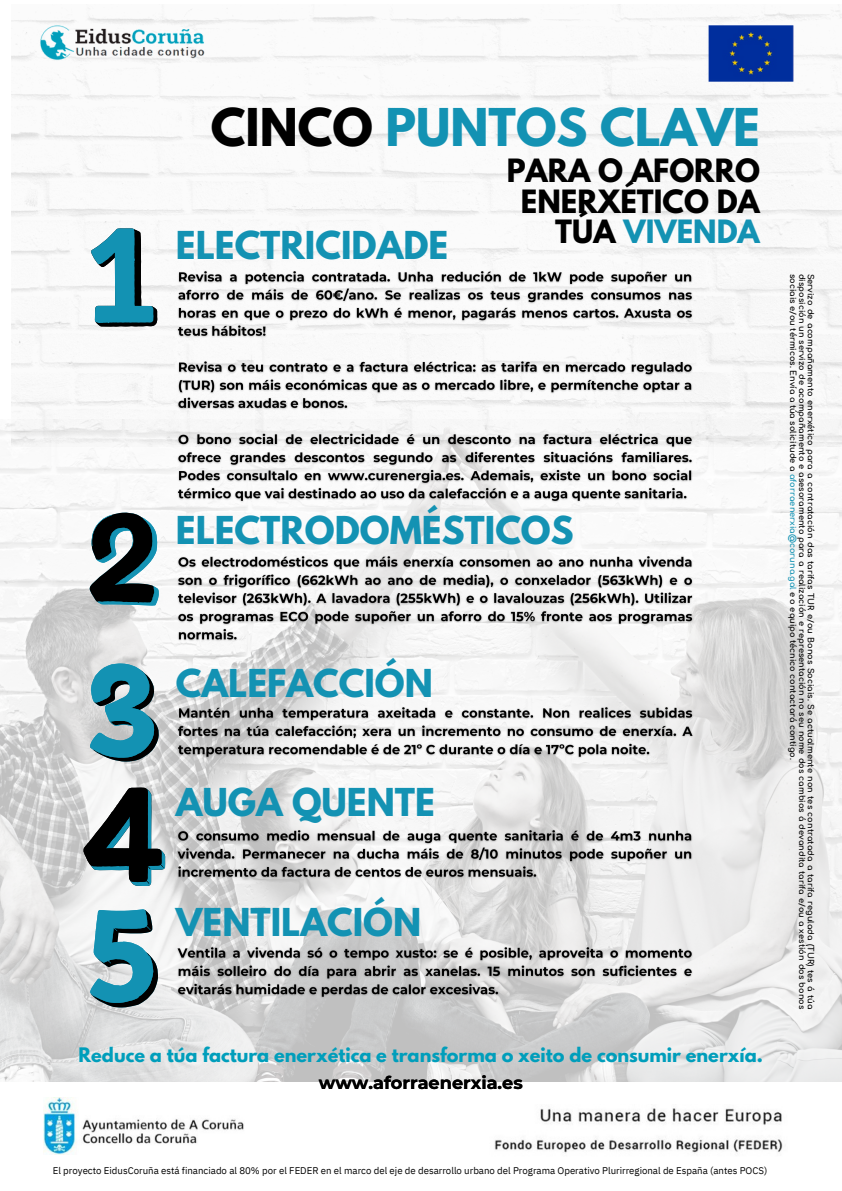
<style>
.page{position:relative;width:842px;height:1191px;background:#fff}
.page>*{position:absolute;margin:0;border:0;box-sizing:border-box;transform-origin:0 0}
.t1{font:700 46.1px "League Spartan";color:#1392b3}
.t2{font:700 34.1px "League Spartan";color:#1392b3}
.t3{font:700 34px "League Spartan";color:#1392b3}
.t4{font:700 28.4px "League Spartan";color:#000}
.t5{font:700 28.4px "League Spartan";color:#1392b3}
.t6{font:700 17.7px "League Spartan";color:#009ebb}
.t7{font:700 17.7px "Montserrat";color:#000}
.t8{font:9.7px "IBM Plex Sans";color:#000}
.t9{font:700 8.2px/8.9px "Comfortaa";color:#000;text-align:justify}
.s1{color:#000}
.s2{color:#1392b3}
</style>
<div class="page">
<img style="left:12px;top:4px;width:830px;height:415px">
<img style="left:0;top:419px;width:842px;height:662px">
<img style="left:41px;top:4px;width:164px;height:86px">
<img style="left:700px;top:4px;width:94px;height:101px">
<img style="left:494px;top:1108px;width:289px;height:45px">
<img style="left:44px;top:1097px;width:200px;height:57px">
<svg style="left:90px;top:909px;width:68px;height:98px"></svg>
<svg style="left:90px;top:663px;width:69px;height:98px;background:#5499aa"></svg>
<svg style="left:91px;top:228px;width:66px;height:98px"></svg>
<svg style="left:83px;top:787px;width:82px;height:99px"></svg>
<img style="left:174px;top:826px;width:522px;height:55px">
<svg style="left:90px;top:512px;width:69px;height:93px"></svg>
<img style="left:174px;top:943px;width:522px;height:58px">
<img style="left:174px;top:267px;width:522px;height:238px">
<img style="left:174px;top:552px;width:522px;height:92px">
<img style="left:174px;top:703px;width:522px;height:58px">
<p class="t1" style="left:211px;top:105px;width:551px"><span class="s1">CINCO</span> PUNTOS CLAVE</p>
<p class="t4" style="left:507px;top:156px;width:255px">PARA O AFORRO</p>
<p class="t4" style="left:521px;top:187px;width:240px">ENERXÉTICO DA</p>
<p class="t5" style="left:555px;top:218px;width:206px"><span class="s1">TÚA</span> VIVENDA</p>
<p class="t2" style="left:176px;top:228px;width:274px">ELECTRICIDADE</p>
<p class="t3" style="left:176px;top:513px;width:399px">ELECTRODOMÉSTICOS</p>
<p class="t3" style="left:176px;top:666px;width:258px">CALEFACCIÓN</p>
<p class="t3" style="left:176px;top:785px;width:260px">AUGA QUENTE</p>
<p class="t3" style="left:176px;top:905px;width:247px">VENTILACIÓN</p>
<p class="t6" style="left:79px;top:1046px;width:686px">Reduce a túa factura enerxética e transforma o xeito de consumir enerxía.</p>
<p class="t7" style="left:319px;top:1071px;width:205px">www.aforraenerxia.es</p>
<p class="t9" style="left:815px;top:273px;width:737px;rotate:90deg">Servizo de acompañamento enerxético para a contratación das tarifas TUR e/ou Bonos Sociais. Se actualmente non tes contratada a tarifa regulada (TUR) tes á túa disposición un servizo de acompañamento e asesoramento para a realización e representación no seu nome dos cambios á devandita tarifa e/ou a xestión dos bonos sociais e/ou térmicos. Envía a túa solicitude a <span class="s2">aforraenerxia@coruna.gal</span> e o equipo técnico contactará contigo.</p>
<p class="t8" style="left:53px;top:1163px;width:716px">El proyecto EidusCoruña está financiado al 80% por el FEDER en el marco del eje de desarrollo urbano del Programa Operativo Plurirregional de España (antes POCS)</p>
</div>
